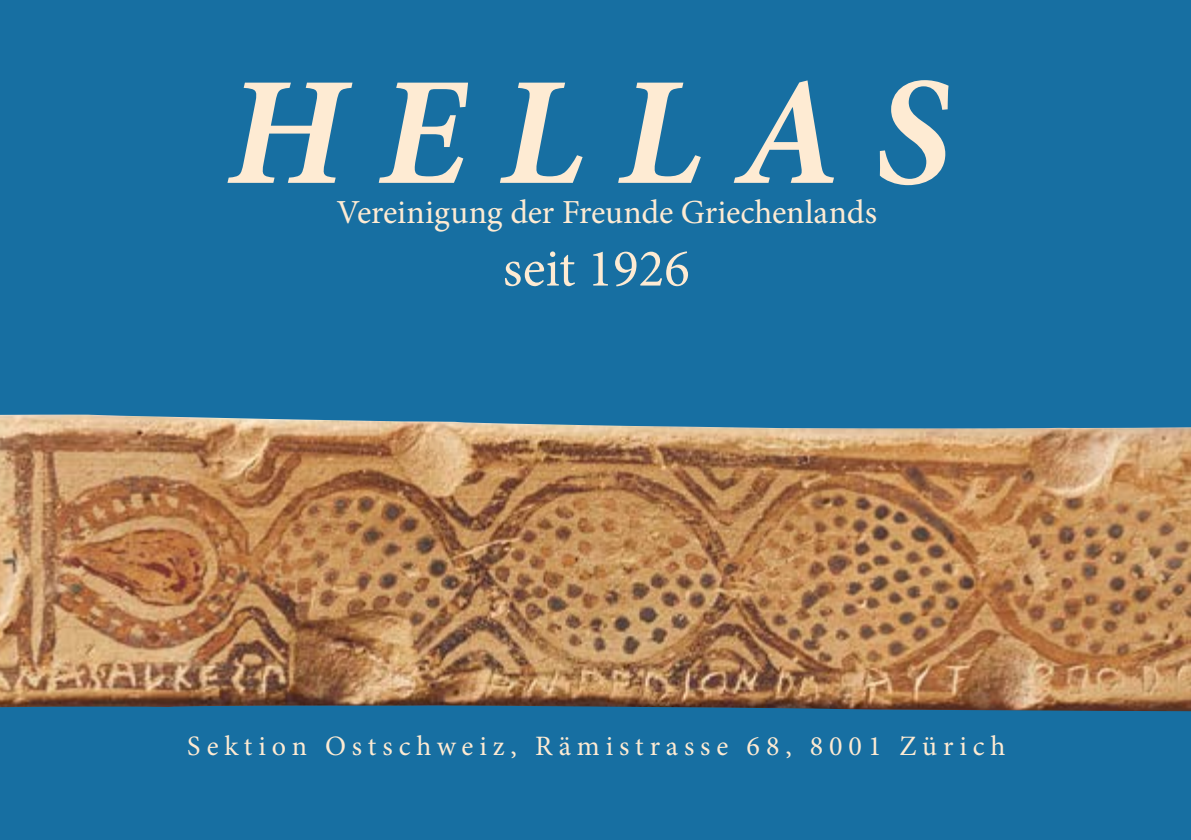
<style>
.page{position:relative;width:1191px;height:840px;background:#fff}
.page>*{position:absolute;margin:0;border:0;box-sizing:border-box;transform-origin:0 0}
.t1{font:italic 700 154.2px "Minion Pro";color:#feebd3}
.t2{font:53.2px "Minion Pro";color:#feebd3}
.t3{font:33.6px "Minion Pro";letter-spacing:-.005em;color:#feebd3}
.t4{font:28px "Minion Pro";letter-spacing:.21em;color:#feebd3}
</style>
<div class="page">
<div style="left:0;top:0;width:1191px;height:839px;background:#176fa2"></div>
<img style="left:0;top:414px;width:1191px;height:296px">
<h1 class="t1" style="left:227px;top:24px;width:724px">H E L L A S</h1>
<p class="t3" style="left:336px;top:190px;width:542px">Vereinigung der Freunde Griechenlands</p>
<h2 class="t2" style="left:503px;top:233px;width:188px">seit 1926</h2>
<p class="t4" style="left:187px;top:726px;width:820px">Sektion Ostschweiz, Rämistrasse 68, 8001 Zürich</p>
</div>
